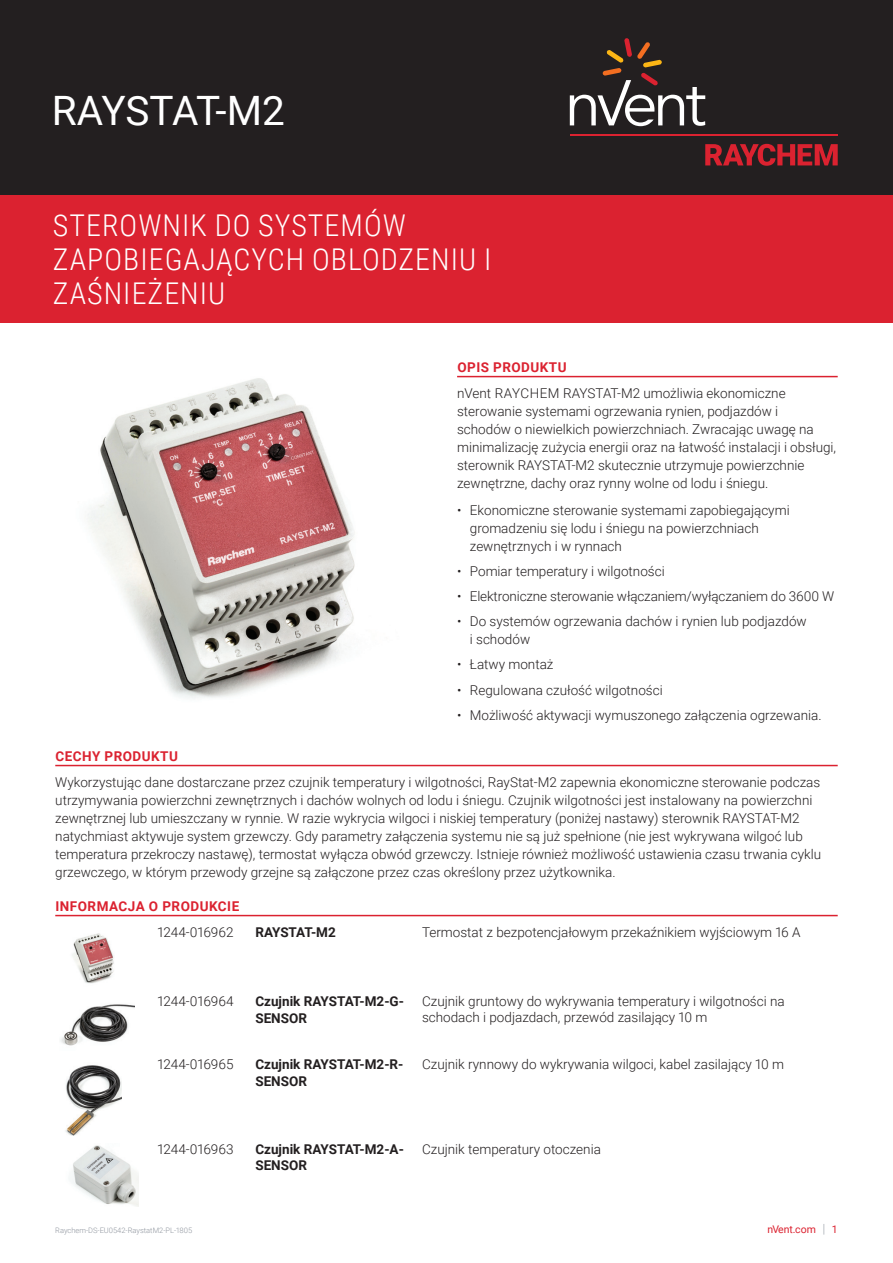
<style>
.page{position:relative;width:893px;height:1263px;background:#fff}
.page>*{position:absolute;margin:0;border:0;box-sizing:border-box;transform-origin:0 0}
.t1{font:40.5px "Roboto";letter-spacing:-.01em;color:#fff}
.t2{font:300 30px/33.8px "Roboto Condensed";letter-spacing:.035em;color:#fff}
.t3{font:300 13.5px/18px "Roboto";color:#231f20}
.t4{font:700 13.5px/16.5px "Roboto";color:#231f20}
.t5{font:700 13.5px "Roboto";letter-spacing:.035em;color:#db2230}
.t6{font:10.5px "Roboto";color:#db2230}
.t7{font:300 7.5px "Roboto";color:#8f959e}
.s1{font-weight:300;font-size:12.6px;color:#8f959e}
</style>
<div class="page">
<div style="left:0;top:0;width:893px;height:196px;background:#231f20"></div>
<svg style="left:705px;top:144px;width:133px;height:22px"></svg>
<hr style="left:570px;top:134px;width:268px;height:2px;background:#db2230">
<svg style="left:570px;top:38px;width:135px;height:88px"></svg>
<div style="left:0;top:196px;width:893px;height:127px;background:#db2230"></div>
<img style="left:88px;top:378px;width:267px;height:321px">
<hr style="left:457px;top:376px;width:381px;height:1px;background:#db2230">
<hr style="left:55px;top:765px;width:783px;height:1px;background:#db2230">
<hr style="left:55px;top:915px;width:783px;height:1px;background:#db2230">
<img style="left:72px;top:933px;width:42px;height:50px">
<img style="left:60px;top:1004px;width:74px;height:42px">
<img style="left:65px;top:1065px;width:56px;height:70px">
<img style="left:72px;top:1145px;width:67px;height:61px">
<h1 class="t1" style="left:52px;top:83px;width:234px">RAYSTAT-M2</h1>
<h2 class="t2" style="left:53px;top:208px;width:440px">STEROWNIK DO SYSTEMÓW<br>ZAPOBIEGAJĄCYCH OBLODZENIU I<br>ZAŚNIEŻENIU</h2>
<p class="t5" style="left:457px;top:357px;width:111px">OPIS PRODUKTU</p>
<p class="t3" style="left:457px;top:384px;width:381px">nVent RAYCHEM RAYSTAT-M2 umożliwia ekonomiczne sterowanie systemami ogrzewania rynien, podjazdów i<br>schodów o niewielkich powierzchniach. Zwracając uwagę na minimalizację zużycia energii oraz na łatwość instalacji i obsługi, sterownik RAYSTAT-M2 skutecznie utrzymuje powierzchnie zewnętrzne, dachy oraz rynny wolne od lodu i śniegu.</p>
<p class="t3" style="left:470px;top:500px;width:321px;text-indent:-13px">• Ekonomiczne sterowanie systemami zapobiegającymi gromadzeniu się lodu i śniegu na powierzchniach zewnętrznych i w rynnach</p>
<p class="t3" style="left:457px;top:561px;width:209px">• Pomiar temperatury i wilgotności</p>
<p class="t3" style="left:457px;top:587px;width:379px">• Elektroniczne sterowanie włączaniem/wyłączaniem do 3600 W</p>
<p class="t3" style="left:470px;top:612px;width:338px;text-indent:-13px">• Do systemów ogrzewania dachów i rynien lub podjazdów i schodów</p>
<p class="t3" style="left:457px;top:655px;width:98px">• Łatwy montaż</p>
<p class="t3" style="left:457px;top:680px;width:207px">• Regulowana czułość wilgotności</p>
<p class="t3" style="left:457px;top:705px;width:366px">• Możliwość aktywacji wymuszonego załączenia ogrzewania.</p>
<p class="t5" style="left:56px;top:746px;width:124px">CECHY PRODUKTU</p>
<p class="t3" style="left:55px;top:773px;width:767px">Wykorzystując dane dostarczane przez czujnik temperatury i wilgotności, RayStat-M2 zapewnia ekonomiczne sterowanie podczas utrzymywania powierzchni zewnętrznych i dachów wolnych od lodu i śniegu. Czujnik wilgotności jest instalowany na powierzchni zewnętrznej lub umieszczany w rynnie. W razie wykrycia wilgoci i niskiej temperatury (poniżej nastawy) sterownik RAYSTAT-M2 natychmiast aktywuje system grzewczy. Gdy parametry załączenia systemu nie są już spełnione (nie jest wykrywana wilgoć lub temperatura przekroczy nastawę), termostat wyłącza obwód grzewczy. Istnieje również możliwość ustawienia czasu trwania cyklu grzewczego, w którym przewody grzejne są załączone przez czas określony przez użytkownika.</p>
<p class="t5" style="left:56px;top:896px;width:185px">INFORMACJA O PRODUKCIE</p>
<p class="t3" style="left:157px;top:923px;width:78px">1244-016962</p>
<p class="t4" style="left:255px;top:924px;width:82px">RAYSTAT-M2</p>
<p class="t3" style="left:422px;top:923px;width:380px">Termostat z bezpotencjałowym przekaźnikiem wyjściowym 16 A</p>
<p class="t3" style="left:157px;top:992px;width:78px">1244-016964</p>
<p class="t4" style="left:255px;top:993px;width:150px">Czujnik RAYSTAT-M2-G-<br>SENSOR</p>
<p class="t3" style="left:422px;top:993px;width:364px;line-height:15.8px">Czujnik gruntowy do wykrywania temperatury i wilgotności na schodach i podjazdach, przewód zasilający 10 m</p>
<p class="t3" style="left:157px;top:1055px;width:78px">1244-016965</p>
<p class="t4" style="left:255px;top:1056px;width:150px">Czujnik RAYSTAT-M2-R-<br>SENSOR</p>
<p class="t3" style="left:422px;top:1055px;width:363px">Czujnik rynnowy do wykrywania wilgoci, kabel zasilający 10 m</p>
<p class="t3" style="left:157px;top:1139px;width:78px">1244-016963</p>
<p class="t4" style="left:255px;top:1140px;width:150px">Czujnik RAYSTAT-M2-A-<br>SENSOR</p>
<p class="t3" style="left:422px;top:1139px;width:180px">Czujnik temperatury otoczenia</p>
<p class="t7" style="left:55px;top:1225px;width:138px">Raychem-DS-EU0542-RaystatM2-PL-1805</p>
<p class="t6" style="left:767px;top:1222px;width:72px">nVent.com <span class="s1">|</span> 1</p>
</div>
